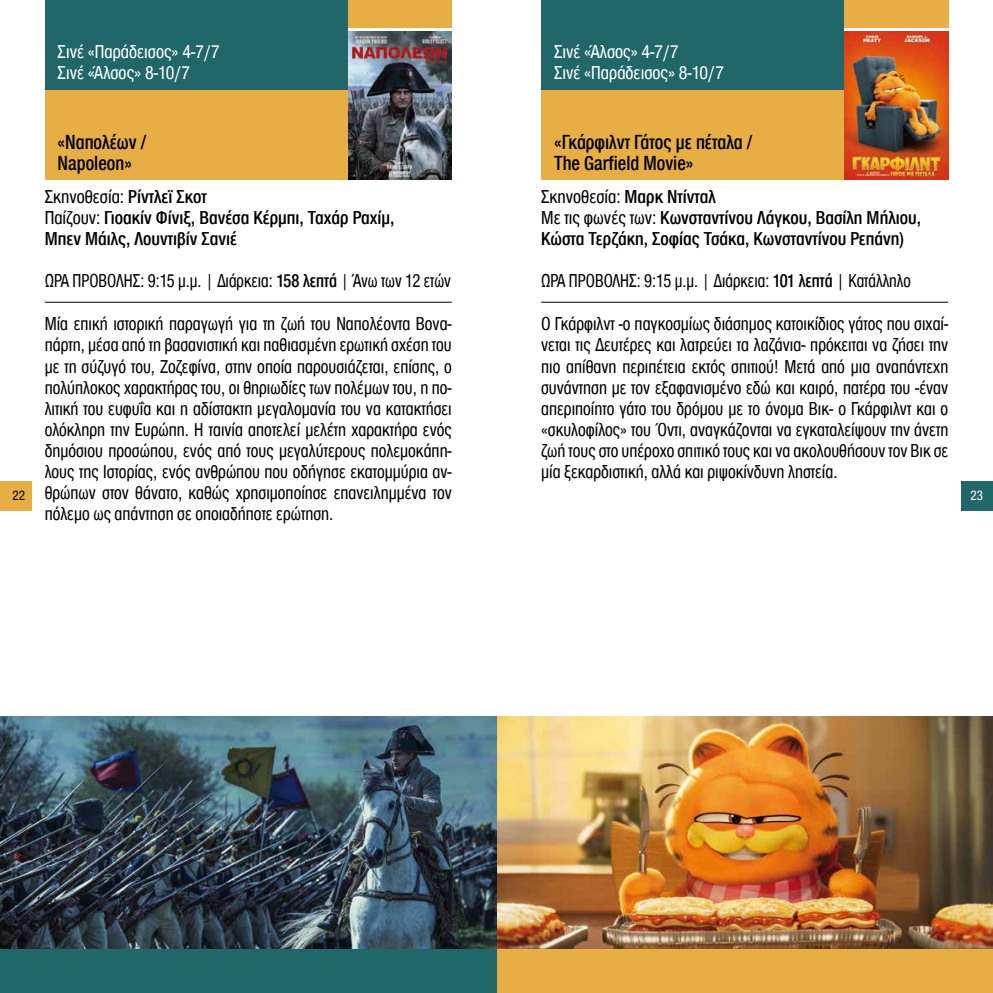
<style>
.page{position:relative;width:993px;height:993px;background:#fff}
.page>*{position:absolute;margin:0;border:0;box-sizing:border-box;transform-origin:0 0}
.t1{font:500 21px/21px "CF Helvetica Cond";color:#000;scale:.94 1}
.t2{font:19.25px/21px "CF Helvetica Cond";color:#000;text-align:justify;scale:.96 1}
.t3{font:500 19.25px/21px "CF Helvetica Cond";color:#000}
.t4{font:19.25px "CF Helvetica Cond";color:#000;scale:.92 1}
.t5{font:19.25px/21px "CF Helvetica Cond";color:#fff}
.t6{font:14px "CF Helvetica Cond";color:#000}
.t7{font:14px "CF Helvetica Cond";color:#fff}
.s1{font-weight:400}
.s2{font-weight:500}
</style>
<div class="page">
<div style="left:0;top:481px;width:32px;height:29px;background:#e7ae45"></div>
<div style="left:961px;top:481px;width:31px;height:29px;background:#21676a"></div>
<div style="left:496px;top:945px;width:496px;height:47px;background:#e7ae45"></div>
<div style="left:0;top:945px;width:496px;height:47px;background:#21676a"></div>
<div style="left:843px;top:0;width:104px;height:27px;background:#e7ae45"></div>
<img style="left:843px;top:31px;width:104px;height:149px">
<div style="left:541px;top:89px;width:302px;height:91px;background:#e7ae45"></div>
<div style="left:541px;top:0;width:302px;height:89px;background:#21676a"></div>
<hr style="left:541px;top:302px;width:406px;height:1px;background:#000">
<img style="left:0;top:716px;width:992px;height:231px">
<img style="left:347px;top:31px;width:104px;height:149px">
<div style="left:347px;top:0;width:104px;height:27px;background:#e7ae45"></div>
<div style="left:45px;top:89px;width:302px;height:91px;background:#e7ae45"></div>
<div style="left:45px;top:0;width:302px;height:89px;background:#21676a"></div>
<hr style="left:45px;top:302px;width:406px;height:1px;background:#000">
<p class="t5" style="left:58px;top:41px;width:164px">Σινέ «Παράδεισος» 4-7/7<br>Σινέ «Άλσος» 8-10/7</p>
<p class="t5" style="left:554px;top:41px;width:171px">Σινέ «Άλσος» 4-7/7<br>Σινέ «Παράδεισος» 8-10/7</p>
<p class="t1" style="left:58px;top:131px;width:96px">«Ναπολέων /<br>Napoleon»</p>
<p class="t3" style="left:45px;top:186px;width:351px"><span class="s1">Σκηνοθεσία:</span> Ρίντλεϊ Σκοτ<br><span class="s1">Παίζουν:</span> Γιοακίν Φίνιξ, Βανέσα Κέρμπι, Ταχάρ Ραχίμ,<br>Μπεν Μάιλς, Λουντιβίν Σανιέ</p>
<p class="t4" style="left:45px;top:270px;width:443px">ΩΡΑ ΠΡΟΒΟΛΗΣ: 9:15 μ.μ. | Διάρκεια: <span class="s2">158 λεπτά</span> | Άνω των 12 ετών</p>
<p class="t1" style="left:554px;top:131px;width:212px">«Γκάρφιλντ Γάτος με πέταλα /<br>The Garfield Movie»</p>
<p class="t3" style="left:541px;top:186px;width:381px"><span class="s1">Σκηνοθεσία:</span> Μαρκ Ντίνταλ<br><span class="s1">Με τις φωνές των:</span> Κωνσταντίνου Λάγκου, Βασίλη Μήλιου,<br>Κώστα Τερζάκη, Σοφίας Τσάκα, Κωνσταντίνου Ρεπάνη)</p>
<p class="t4" style="left:541px;top:270px;width:403px">ΩΡΑ ΠΡΟΒΟΛΗΣ: 9:15 μ.μ. | Διάρκεια: <span class="s2">101 λεπτά</span> | Κατάλληλο</p>
<p class="t2" style="left:45px;top:313px;width:425px">Μία επική ιστορική παραγωγή για τη ζωή του Ναπολέοντα Βονα&shy;πάρτη, μέσα από τη βασανιστική και παθιασμένη ερωτική σχέση του με τη σύζυγό του, Ζοζεφίνα, στην οποία παρουσιάζεται, επίσης, ο πολύπλοκος χαρακτήρας του, οι θηριωδίες των πολέμων του, η πο&shy;λιτική του ευφυΐα και η αδίστακτη μεγαλομανία του να κατακτήσει ολόκληρη την Ευρώπη. Η ταινία αποτελεί μελέτη χαρακτήρα ενός δημόσιου προσώπου, ενός από τους μεγαλύτερους πολεμοκάπη&shy;λους της Ιστορίας, ενός ανθρώπου που οδήγησε εκατομμύρια αν&shy;θρώπων στον θάνατο, καθώς χρησιμοποίησε επανειλημμένα τον πόλεμο ως απάντηση σε οποιαδήποτε ερώτηση.</p>
<p class="t2" style="left:541px;top:313px;width:425px">O Γκάρφιλντ -ο παγκοσμίως διάσημος κατοικίδιος γάτος που σιχαί&shy;νεται τις Δευτέρες και λατρεύει τα λαζάνια- πρόκειται να ζήσει την πιο απίθανη περιπέτεια εκτός σπιτιού! Μετά από μια αναπάντεχη συνάντηση με τον εξαφανισμένο εδώ και καιρό, πατέρα του -έναν απεριποίητο γάτο του δρόμου με το όνομα Βικ- ο Γκάρφιλντ και ο «σκυλοφίλος» του Όντι, αναγκάζονται να εγκαταλείψουν την άνετη ζωή τους στο υπέροχο σπιτικό τους και να ακολουθήσουν τον Βικ σε μία ξεκαρδιστική, αλλά και ριψοκίνδυνη ληστεία.</p>
<p class="t6" style="left:12px;top:488px;width:14px">22</p>
<p class="t7" style="left:970px;top:487px;width:14px">23</p>
</div>
